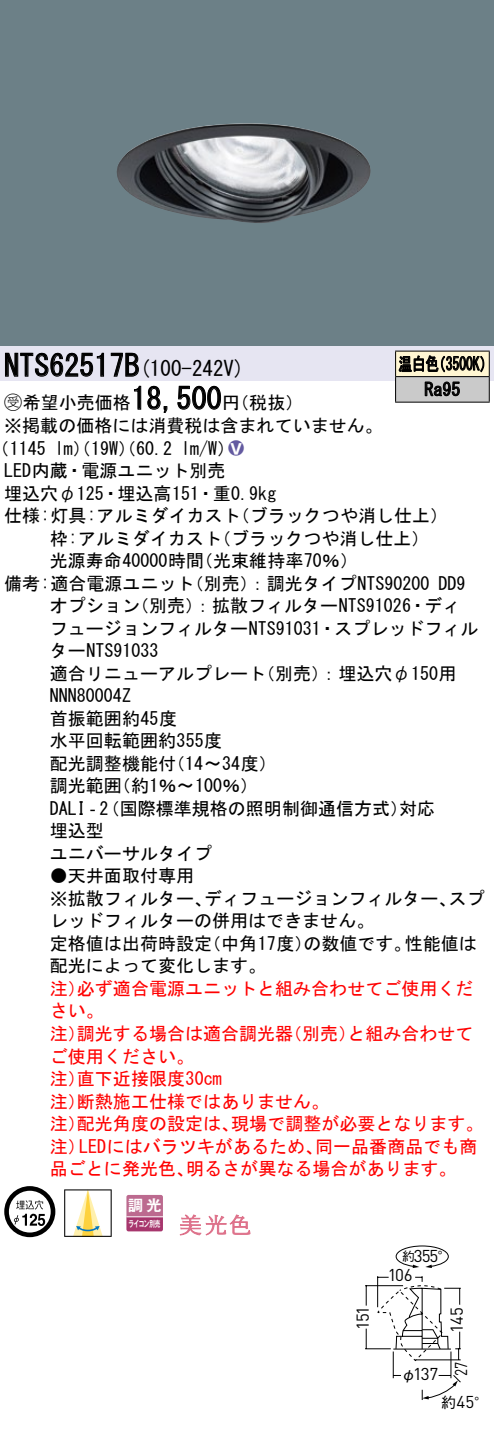
<style>
.page{position:relative;width:494px;height:1432px;background:#fff}
.page>*{position:absolute;margin:0;border:0;box-sizing:border-box;transform-origin:0 0}
.t1{font:30px "MS Gothic";color:#000}
.t2{font:21px "MS Gothic";color:#000}
.t3{font:18px/22.5px "MS Gothic";color:#000}
.t4{font:18px/22.5px "MS Gothic";color:#f00}
.t5{font:18px/25.5px "MS Gothic";color:#000;scale:.75 1}
.t6{font:18px "Ford Classification 1";color:#635aa0}
.t7{font:17.1px "DINOT";letter-spacing:-.065em;color:#000}
.t8{font:17.1px "DINOT";letter-spacing:-.065em;color:#000;scale:.8 1}
.t9{font:15px "Gothic MB101 Pro De Bold 90 pv RKSJ H";color:#fff}
.t10{font:15px "Gothic BBB Pro Medium 90 pv RKSJ H";color:#000}
.t11{font:12.6px "Gothic BBB Pro Medium 90 pv RKSJ H";color:#000}
.t12{font:8.7px "Gothic MB101 Pro De Bold 90 pv RKSJ H";letter-spacing:-.05em;color:#fff;scale:.65 1}
.s1{font-size:30px}
.s2{font-family:"Ford Classification 1"}
.s3{color:#fff}
.s4{font-family:"Gothic BBB Pro Medium 90 pv RKSJ H";font-size:15px}
</style>
<div class="page">
<div style="left:0;top:0;width:493px;height:346px;background:#6c8087"></div>
<img style="left:116px;top:123px;width:254px;height:100px">
<div style="left:0;top:346px;width:493px;height:34px;background:#e6e5f2"></div>
<svg style="left:5px;top:352px;width:99px;height:25px"></svg>
<svg style="left:110px;top:352px;width:29px;height:25px"></svg>
<svg style="left:134px;top:385px;width:7px;height:25px"></svg>
<svg style="left:147px;top:385px;width:21px;height:28px"></svg>
<svg style="left:177px;top:385px;width:44px;height:25px"></svg>
<svg style="left:4px;top:1186px;width:51px;height:50px"></svg>
<svg style="left:64px;top:1189px;width:48px;height:47px"></svg>
<svg style="left:126px;top:1195px;width:37px;height:36px"></svg>
<hr style="left:126px;top:1216px;width:37px;height:1px;background:#fff">
<svg style="left:179px;top:1214px;width:72px;height:21px"></svg>
<hr style="left:395px;top:350px;width:94px;height:1px;background:#000">
<hr style="left:395px;top:401px;width:94px;height:1px;background:#000">
<svg style="left:394px;top:351px;width:95px;height:50px"></svg>
<svg style="left:365px;top:1245px;width:96px;height:155px"></svg>
<h1 class="t1" style="left:4px;top:350px;width:122px">NTS62517</h1>
<p class="t2" style="left:124px;top:358px;width:121px">(<span class="s1">B</span> 100-242 (V</p>
<p class="t5" style="left:424px;top:351px;width:49px;text-indent:-26px">温白色<br>Ra95</p>
<p class="t5" style="left:432px;top:351px;width:82px">（3500 (K</p>
<h1 class="t1" style="left:131px;top:383px;width:91px">18,500</h1>
<p class="t3" style="left:4px;top:391px;width:379px"><span class="s2">B</span>希望小売価格<br>※掲載の価格には消費税は含まれていません。</p>
<p class="t6" style="left:228px;top:438px;width:17px">2<span class="s3">8</span></p>
<p class="t3" style="left:222px;top:391px;width:82px">（円税抜(</p>
<p class="t3" style="left:181px;top:437px;width:55px">l m (W/</p>
<p class="t3" style="left:-8px;top:437px;width:56px">（1145</p>
<p class="t3" style="left:4px;top:459px;width:223px">LED内蔵・電源ユニット別売</p>
<p class="t3" style="left:4px;top:482px;width:273px">埋込穴φ125・埋込高151・重0.9kg</p>
<p class="t3" style="left:231px;top:504px;width:218px">（ブラックつや消し仕上(</p>
<p class="t3" style="left:55px;top:437px;width:119px">lm）（19 ）（W 60.2</p>
<p class="t3" style="left:213px;top:504px;width:217px;text-indent:-209px">仕様:灯具:アルミダイカスト<br>（ブラックつや消し仕上(</p>
<p class="t3" style="left:195px;top:527px;width:164px;text-indent:-145px">枠:アルミダイカスト<br>（光束維持率70％(</p>
<p class="t3" style="left:50px;top:549px;width:156px">光源寿命40000時間</p>
<p class="t3" style="left:185px;top:572px;width:245px">（別売：）調光タイプNTS90200</p>
<p class="t3" style="left:131px;top:572px;width:331px;text-indent:-127px">備考:適合電源ユニット<br>（別売：）拡散フィルターNTS91026・ディ</p>
<p class="t3" style="left:438px;top:572px;width:28px">DD9</p>
<p class="t3" style="left:50px;top:594px;width:91px">オプション</p>
<p class="t3" style="left:50px;top:617px;width:430px">フュージョンフィルターNTS91031・スプレッドフィル</p>
<p class="t3" style="left:50px;top:639px;width:110px">ターNTS91033</p>
<p class="t3" style="left:257px;top:662px;width:201px">（別売：）埋込穴φ150用</p>
<p class="t3" style="left:50px;top:662px;width:217px">適合リニューアルプレート</p>
<p class="t3" style="left:50px;top:684px;width:82px">NNN80004Z</p>
<p class="t3" style="left:50px;top:707px;width:129px">首振範囲約45度</p>
<p class="t3" style="left:50px;top:729px;width:174px">水平回転範囲約355度</p>
<p class="t3" style="left:167px;top:752px;width:111px">（14〜34度(</p>
<p class="t3" style="left:113px;top:752px;width:147px;text-indent:-63px">配光調整機能付<br>（約1％〜100％(</p>
<p class="t3" style="left:50px;top:774px;width:73px">調光範囲</p>
<p class="t3" style="left:50px;top:797px;width:359px">DALI‐（2 国際標準規格の照明制御通信方式）埋込型<br>ユニバーサルタイプ</p>
<p class="t3" style="left:50px;top:864px;width:145px">●天井面取付専用</p>
<p class="t3" style="left:399px;top:797px;width:37px">対応</p>
<p class="t3" style="left:448px;top:887px;width:37px">スプ</p>
<p class="t3" style="left:204px;top:887px;width:254px">ディフュージョンフィルター、</p>
<p class="t3" style="left:50px;top:887px;width:325px">※拡散フィルター、<br>レッドフィルターの併用はできません。</p>
<p class="t3" style="left:203px;top:932px;width:111px">（中角17度）</p>
<p class="t3" style="left:50px;top:932px;width:217px">定格値は出荷時設定<br>配光によって変化します。</p>
<p class="t4" style="left:77px;top:977px;width:397px">必ず適合電源ユニットと組み合わせてご使用くだ</p>
<p class="t3" style="left:303px;top:932px;width:110px">の数値です。</p>
<p class="t3" style="left:404px;top:932px;width:73px">性能値は</p>
<p class="t4" style="left:50px;top:977px;width:55px">注）さい。</p>
<p class="t4" style="left:77px;top:1022px;width:217px">調光する場合は適合調光器</p>
<p class="t4" style="left:284px;top:1022px;width:73px">（別売）</p>
<p class="t4" style="left:347px;top:1022px;width:127px">と組み合わせて</p>
<p class="t4" style="left:50px;top:1022px;width:37px">注）</p>
<p class="t4" style="left:50px;top:1044px;width:145px">ご使用ください。</p>
<p class="t4" style="left:77px;top:1067px;width:146px">直下近接限度30cm</p>
<p class="t4" style="left:77px;top:1067px;width:253px;text-indent:-27px">注）<br>断熱施工仕様ではありません。</p>
<p class="t4" style="left:50px;top:1089px;width:37px">注）</p>
<p class="t4" style="left:231px;top:1112px;width:254px">現場で調整が必要となります。</p>
<p class="t4" style="left:77px;top:1112px;width:163px">配光角度の設定は、</p>
<p class="t4" style="left:50px;top:1112px;width:37px">注）</p>
<p class="t4" style="left:79px;top:1134px;width:245px">LEDにはバラツキがあるため、</p>
<p class="t4" style="left:315px;top:1134px;width:163px">同一品番商品でも商</p>
<p class="t4" style="left:50px;top:1134px;width:37px">注）</p>
<p class="t4" style="left:50px;top:1157px;width:145px">品ごとに発光色、</p>
<p class="t4" style="left:186px;top:1157px;width:272px">明るさが異なる場合があります。</p>
<p class="t9" style="left:128px;top:1193px;width:35px">調光</p>
<p class="t12" style="left:128px;top:1216px;width:51px">ライコン別売</p>
<p class="t7" style="left:351px;top:1329px;width:25px;rotate:-90deg">151</p>
<p class="t7" style="left:413px;top:1244px;width:40px">355<span class="s4">°</span></p>
<p class="t11" style="left:401px;top:1246px;width:14px">約</p>
<p class="t7" style="left:387px;top:1262px;width:27px">106</p>
<p class="t7" style="left:412px;top:1362px;width:27px">137</p>
<p class="t10" style="left:401px;top:1361px;width:16px">φ</p>
<p class="t7" style="left:444px;top:1332px;width:27px;rotate:-90deg">145</p>
<p class="t8" style="left:449px;top:1375px;width:19px;rotate:-90deg">27</p>
<p class="t10" style="left:440px;top:1389px;width:16px">約</p>
<p class="t7" style="left:456px;top:1390px;width:35px">45<span class="s4">°</span></p>
</div>
